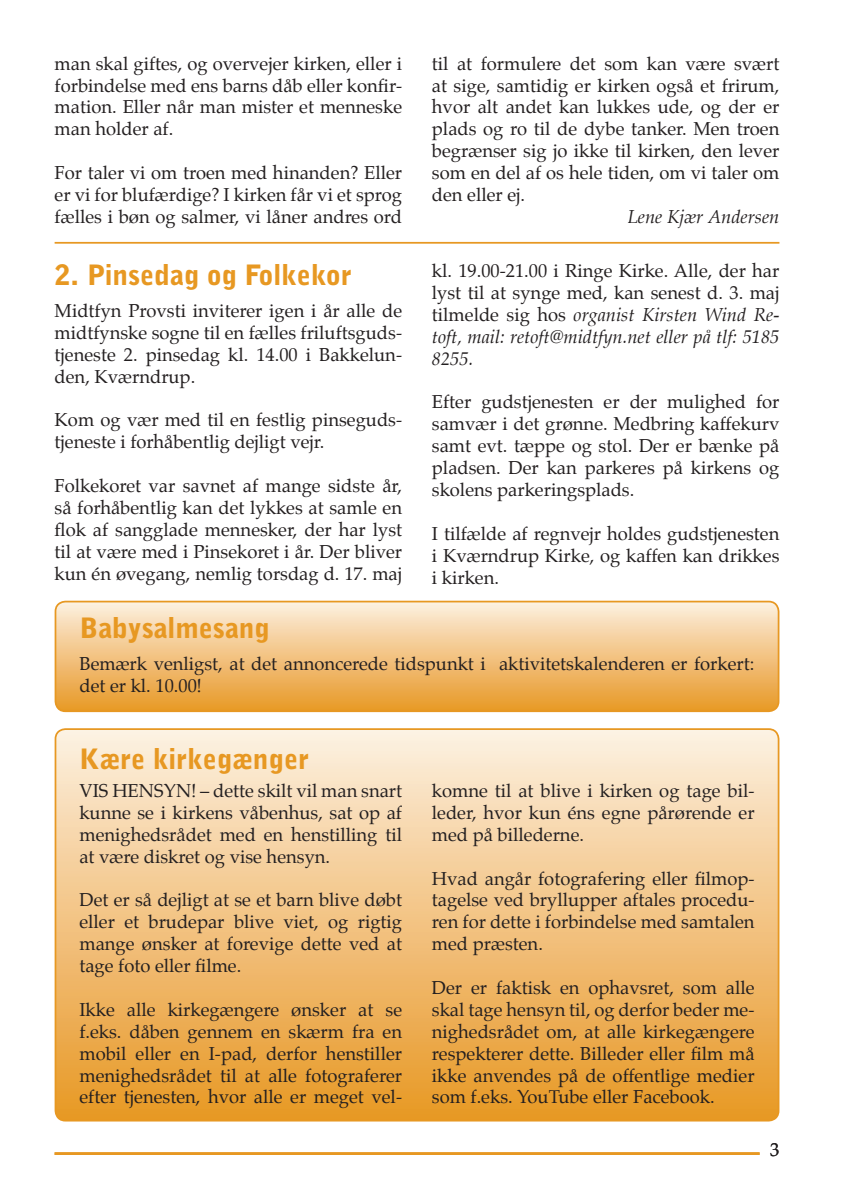
<style>
.page{position:relative;width:844px;height:1191px;background:#fff}
.page>*{position:absolute;margin:0;border:0;box-sizing:border-box;transform-origin:0 0}
.t1{font:900 28px "Bell Gothic BT";color:#e79822}
.t2{font:18.38px/21.9px "Palatino";color:#231f20;text-align:justify}
.t3{font:italic 18.38px "Palatino";color:#231f20}
.s1{font-style:italic}
</style>
<div class="page">
<hr style="left:55px;top:1152px;width:704px;height:3px;background:#e79822">
<hr style="left:55px;top:242px;width:724px;height:2px;background:#e79822">
<svg style="left:55px;top:729px;width:723px;height:391px;background:#f2c382"></svg>
<div style="left:55px;top:728px;width:724px;height:393px;border:2px solid #e79822;border-radius:10px"></div>
<svg style="left:55px;top:603px;width:723px;height:108px;background:#f2c383"></svg>
<div style="left:55px;top:600px;width:724px;height:112px;border:2px solid #e79822;border-radius:10px"></div>
<p class="t2" style="left:55px;top:52px;width:349px">man skal giftes, og overvejer kirken, eller i forbindelse med ens barns dåb eller konfir&shy;mation. Eller når man mister et menneske man holder af.</p>
<p class="t2" style="left:55px;top:162px;width:349px">For taler vi om troen med hinanden? Eller er vi for blufærdige? I kirken får vi et sprog fælles i bøn og salmer, vi låner andres ord</p>
<p class="t1" style="left:55px;top:257px;width:298px">2. Pinsedag og Folkekor</p>
<p class="t2" style="left:55px;top:300px;width:349px">Midtfyn Provsti inviterer igen i år alle de midtfynske sogne til en fælles friluftsguds&shy;tjeneste 2. pinsedag kl. 14.00 i Bakkelun&shy;den, Kværndrup.</p>
<p class="t2" style="left:55px;top:409px;width:349px">Kom og vær med til en festlig pinseguds&shy;tjeneste i forhåbentlig dejligt vejr.</p>
<p class="t2" style="left:55px;top:475px;width:349px">Folkekoret var savnet af mange sidste år, så forhåbentlig kan det lykkes at samle en flok af sangglade mennesker, der har lyst til at være med i Pinsekoret i år. Der bliver kun én øvegang, nemlig torsdag d. 17. maj</p>
<p class="t1" style="left:79px;top:610px;width:192px">Babysalmesang</p>
<p class="t2" style="left:432px;top:52px;width:349px">til at formulere det som kan være svært at sige, samtidig er kirken også et frirum, hvor alt andet kan lukkes ude, og der er plads og ro til de dybe tanker. Men troen begrænser sig jo ikke til kirken, den lever som en del af os hele tiden, om vi taler om den eller ej.</p>
<p class="t3" style="left:627px;top:202px;width:153px">Lene Kjær Andersen</p>
<p class="t2" style="left:432px;top:260px;width:349px">kl. 19.00-21.00 i Ringe Kirke. Alle, der har lyst til at synge med, kan senest d. 3. maj tilmelde sig hos <span class="s1">organist Kirsten Wind Re&shy;toft, mail: retoft@midtfyn.net eller på tlf: 5185<br>8255.</span></p>
<p class="t2" style="left:432px;top:391px;width:349px">Efter gudstjenesten er der mulighed for samvær i det grønne. Medbring kaffekurv samt evt. tæppe og stol. Der er bænke på pladsen. Der kan parkeres på kirkens og skolens parkeringsplads.</p>
<p class="t2" style="left:432px;top:522px;width:349px">I tilfælde af regnvejr holdes gudstjenesten i Kværndrup Kirke, og kaffen kan drikkes i kirken.</p>
<p class="t2" style="left:79px;top:653px;width:676px">Bemærk venligst, at det annoncerede tidspunkt i aktivitetskalenderen er forkert: det er kl. 10.00!</p>
<p class="t1" style="left:79px;top:741px;width:231px">Kære kirkegænger</p>
<p class="t2" style="left:79px;top:779px;width:324px">VIS HENSYN! – dette skilt vil man snart kunne se i kirkens våbenhus, sat op af menighedsrådet med en henstilling til at være diskret og vise hensyn.</p>
<p class="t2" style="left:79px;top:889px;width:324px">Det er så dejligt at se et barn blive døbt eller et brudepar blive viet, og rigtig mange ønsker at forevige dette ved at tage foto eller filme.</p>
<p class="t2" style="left:79px;top:998px;width:324px">Ikke alle kirkegængere ønsker at se f.eks. dåben gennem en skærm fra en mobil eller en I-pad, derfor henstiller menighedsrådet til at alle fotograferer efter tjenesten, hvor alle er meget vel-</p>
<p class="t2" style="left:432px;top:779px;width:324px">komne til at blive i kirken og tage bil&shy;leder, hvor kun éns egne pårørende er med på billederne.</p>
<p class="t2" style="left:432px;top:867px;width:324px">Hvad angår fotografering eller filmop&shy;tagelse ved bryllupper aftales procedu&shy;ren for dette i forbindelse med samtalen med præsten.</p>
<p class="t2" style="left:432px;top:976px;width:324px">Der er faktisk en ophavsret, som alle skal tage hensyn til, og derfor beder me&shy;nighedsrådet om, at alle kirkegængere respekterer dette. Billeder eller film må ikke anvendes på de offentlige medier som f.eks. YouTube eller Facebook.</p>
<p class="t2" style="left:770px;top:1139px;width:11px">3</p>
</div>
